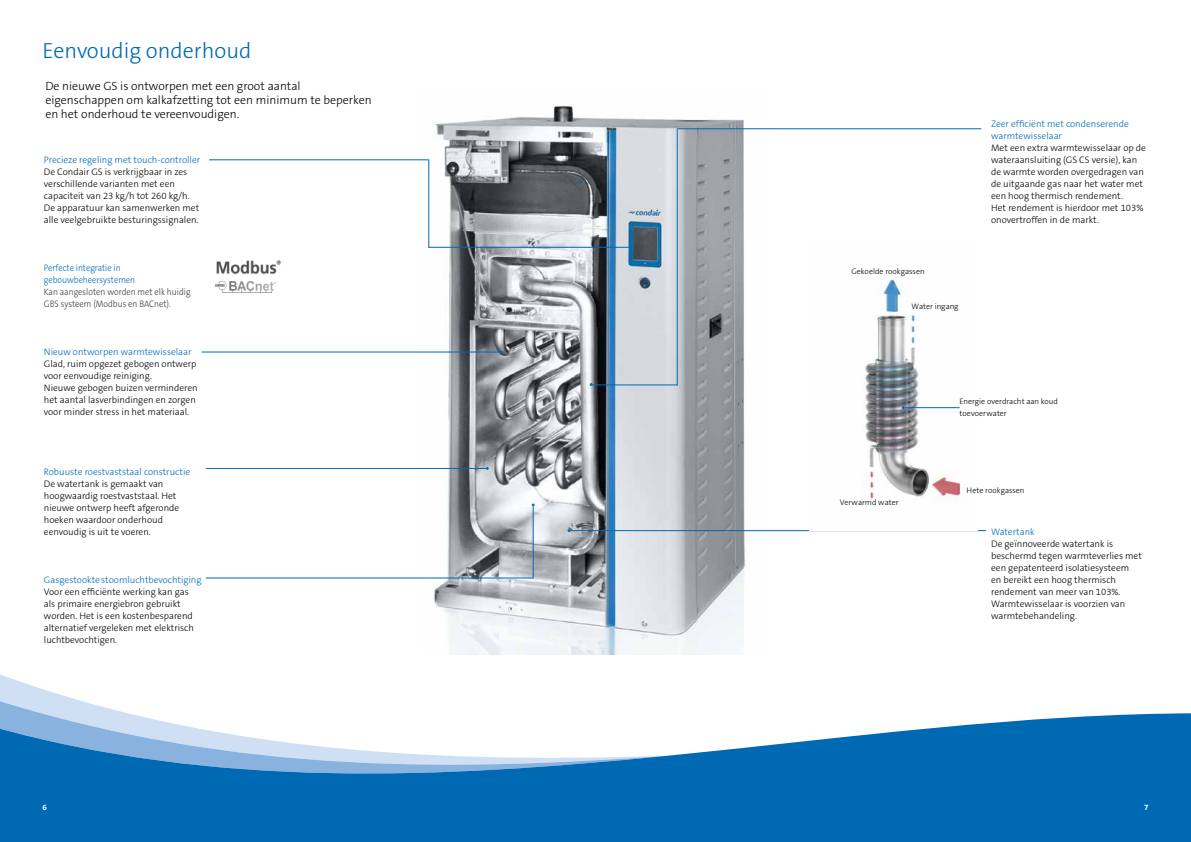
<style>
.page{position:relative;width:1191px;height:842px;background:#fff}
.page>*{position:absolute;margin:0;border:0;box-sizing:border-box;transform-origin:0 0}
.t1{font:300 22px "The Sans B3";color:#0069b4}
.t2{font:300 12px/14.2px "The Sans B3";color:#000}
.t3{font:300 9.5px/12px "The Sans B3";color:#020203}
.t4{font:300 9.5px/12px "The Sans B3";color:#0069b4}
.t5{font:300 9.5px/12px "The Sans B3";color:#000}
.t6{font:300 9.5px/12px "The Sans B3";color:#3c3c3b;scale:.9 1}
.t7{font:300 9.5px/12px "The Sans B3";color:#0069b4;scale:.9 1}
.t8{font:300 8px/12px "The Sans B3";color:#020203}
.t9{font:700 8px "The Sans B7";color:#fff}
</style>
<div class="page">
<svg style="left:0;top:674px;width:71px;height:24px"></svg>
<svg style="left:0;top:698px;width:125px;height:15px;fill:#cfe0f5"></svg>
<svg style="left:0;top:713px;width:1191px;height:129px;fill:#0069b4"></svg>
<img style="left:421px;top:105px;width:348px;height:550px">
<hr style="left:590px;top:384px;width:87px;height:1px;background:#0069b4">
<hr style="left:567px;top:530px;width:419px;height:1px;background:#0069b4">
<img style="left:864px;top:278px;width:97px;height:226px">
<hr style="left:904px;top:407px;width:55px;height:1px;background:#0069b4">
<img style="left:215px;top:282px;width:61px;height:11px">
<img style="left:216px;top:260px;width:65px;height:15px">
<hr style="left:206px;top:577px;width:327px;height:1px;background:#0069b4">
<hr style="left:206px;top:468px;width:280px;height:1px;background:#0069b4">
<hr style="left:532px;top:506px;width:1px;height:72px;background:#0069b4">
<hr style="left:209px;top:159px;width:219px;height:1px;background:#0069b4">
<hr style="left:429px;top:247px;width:202px;height:1px;background:#0069b4">
<hr style="left:428px;top:159px;width:1px;height:89px;background:#0069b4">
<hr style="left:676px;top:128px;width:1px;height:257px;background:#0069b4">
<hr style="left:677px;top:128px;width:304px;height:1px;background:#0069b4">
<hr style="left:202px;top:351px;width:299px;height:1px;background:#0069b4">
<h1 class="t1" style="left:43px;top:39px;width:210px">Eenvoudig onderhoud</h1>
<p class="t2" style="left:45px;top:79px;width:328px">De nieuwe GS is ontworpen met een groot aantal eigenschappen om kalkafzetting tot een minimum te beperken en het onderhoud te vereenvoudigen.</p>
<p class="t4" style="left:44px;top:154px;width:158px">Precieze regeling met touch-controller</p>
<p class="t3" style="left:44px;top:166px;width:157px">De Condair GS is verkrijgbaar in zes verschillende varianten met een capaciteit van 23 kg/h tot 260 kg/h.<br>De apparatuur kan samenwerken met alle veelgebruikte besturingssignalen.</p>
<p class="t7" style="left:44px;top:262px;width:103px">Perfecte integratie in gebouwbeheersystemen</p>
<p class="t6" style="left:44px;top:286px;width:164px">Kan aangesloten worden met elk huidig<br>GBS systeem (Modbus en BACnet).</p>
<p class="t4" style="left:44px;top:346px;width:149px">Nieuw ontworpen warmtewisselaar</p>
<p class="t3" style="left:44px;top:358px;width:155px">Glad, ruim opgezet gebogen ontwerp voor eenvoudige reiniging.<br>Nieuwe gebogen buizen verminderen het aantal lasverbindingen en zorgen voor minder stress in het materiaal.</p>
<p class="t4" style="left:44px;top:466px;width:148px">Robuuste roestvaststaal constructie</p>
<p class="t3" style="left:44px;top:478px;width:137px">De watertank is gemaakt van hoogwaardig roestvaststaal. Het nieuwe ontwerp heeft afgeronde hoeken waardoor onderhoud eenvoudig is uit te voeren.</p>
<p class="t4" style="left:44px;top:574px;width:159px">Gasgestookte stoomluchtbevochtiging</p>
<p class="t5" style="left:44px;top:586px;width:151px">Voor een efficiënte werking kan gas als primaire energiebron gebruikt worden. Het is een kostenbesparend alternatief vergeleken met elektrisch luchtbevochtigen.</p>
<p class="t9" style="left:43px;top:803px;width:6px">6</p>
<p class="t8" style="left:851px;top:265px;width:75px">Gekoelde rookgassen</p>
<p class="t8" style="left:911px;top:301px;width:48px">Water ingang</p>
<p class="t4" style="left:991px;top:118px;width:139px">Zeer efficiënt met condenserende warmtewisselaar</p>
<p class="t3" style="left:991px;top:142px;width:156px">Met een extra warmtewisselaar op de wateraansluiting (GS CS versie), kan de warmte worden overgedragen van de uitgaande gas naar het water met een hoog thermisch rendement.<br>Het rendement is hierdoor met 103% onovertroffen in de markt.</p>
<p class="t8" style="left:959px;top:395px;width:100px">Energie overdracht aan koud toevoerwater</p>
<p class="t8" style="left:839px;top:497px;width:60px">Verwarmd water</p>
<p class="t8" style="left:966px;top:484px;width:59px">Hete rookgassen</p>
<p class="t4" style="left:991px;top:526px;width:45px">Watertank</p>
<p class="t3" style="left:991px;top:538px;width:152px">De geïnnoveerde watertank is beschermd tegen warmteverlies met een gepatenteerd isolatiesysteem en bereikt een hoog thermisch rendement van meer van 103%.<br>Warmtewisselaar is voorzien van warmtebehandeling.</p>
<p class="t9" style="left:1144px;top:803px;width:6px">7</p>
</div>
